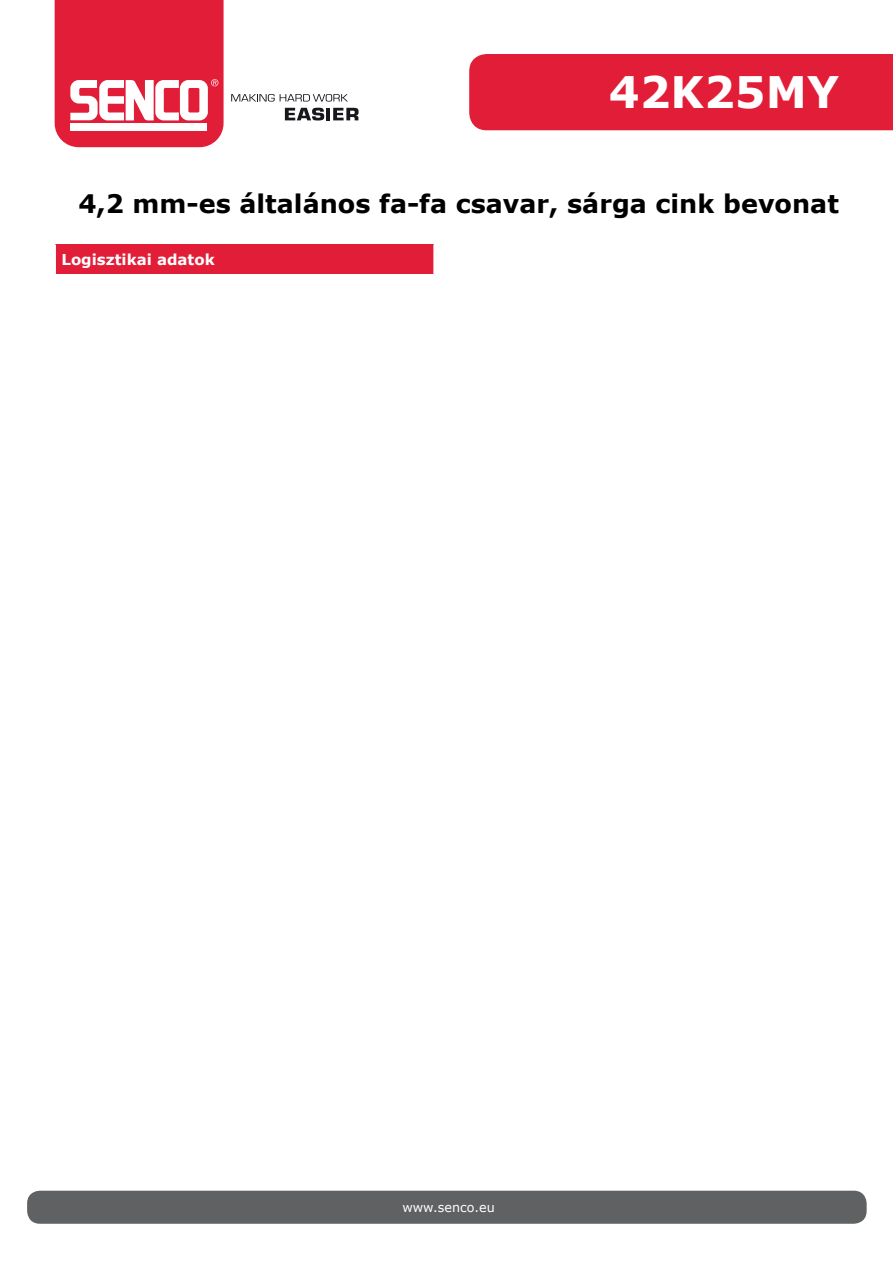
<style>
.page{position:relative;width:893px;height:1263px;background:#fff}
.page>*{position:absolute;margin:0;border:0;box-sizing:border-box;transform-origin:0 0}
.t1{font:700 43.5px "Verdana";color:#fff}
.t2{font:700 25.5px "Verdana";color:#000}
.t3{font:700 15px "Verdana";color:#fff}
.t4{font:12.75px "Verdana";color:#fff}
</style>
<div class="page">
<div style="left:27px;top:1191px;width:840px;height:33px;background:#5f6162;border-radius:13px"></div>
<div style="left:55px;top:244px;width:379px;height:30px;background:#e21d38"></div>
<hr style="left:55px;top:244px;width:1px;height:30px;background:#fff">
<hr style="left:433px;top:244px;width:1px;height:30px;background:#fff">
<svg style="left:231px;top:94px;width:117px;height:8px"></svg>
<svg style="left:285px;top:108px;width:74px;height:12px"></svg>
<svg style="left:55px;top:0;width:169px;height:147px"></svg>
<div style="left:469px;top:54px;width:424px;height:76px;background:#e21d38"></div>
<h1 class="t1" style="left:609px;top:64px;width:232px">42K25MY</h1>
<p class="t2" style="left:78px;top:187px;width:762px">4,2 mm-es általános fa-fa csavar, sárga cink bevonat</p>
<p class="t3" style="left:61px;top:250px;width:155px">Logisztikai adatok</p>
<p class="t4" style="left:402px;top:1199px;width:94px">www.senco.eu</p>
</div>
